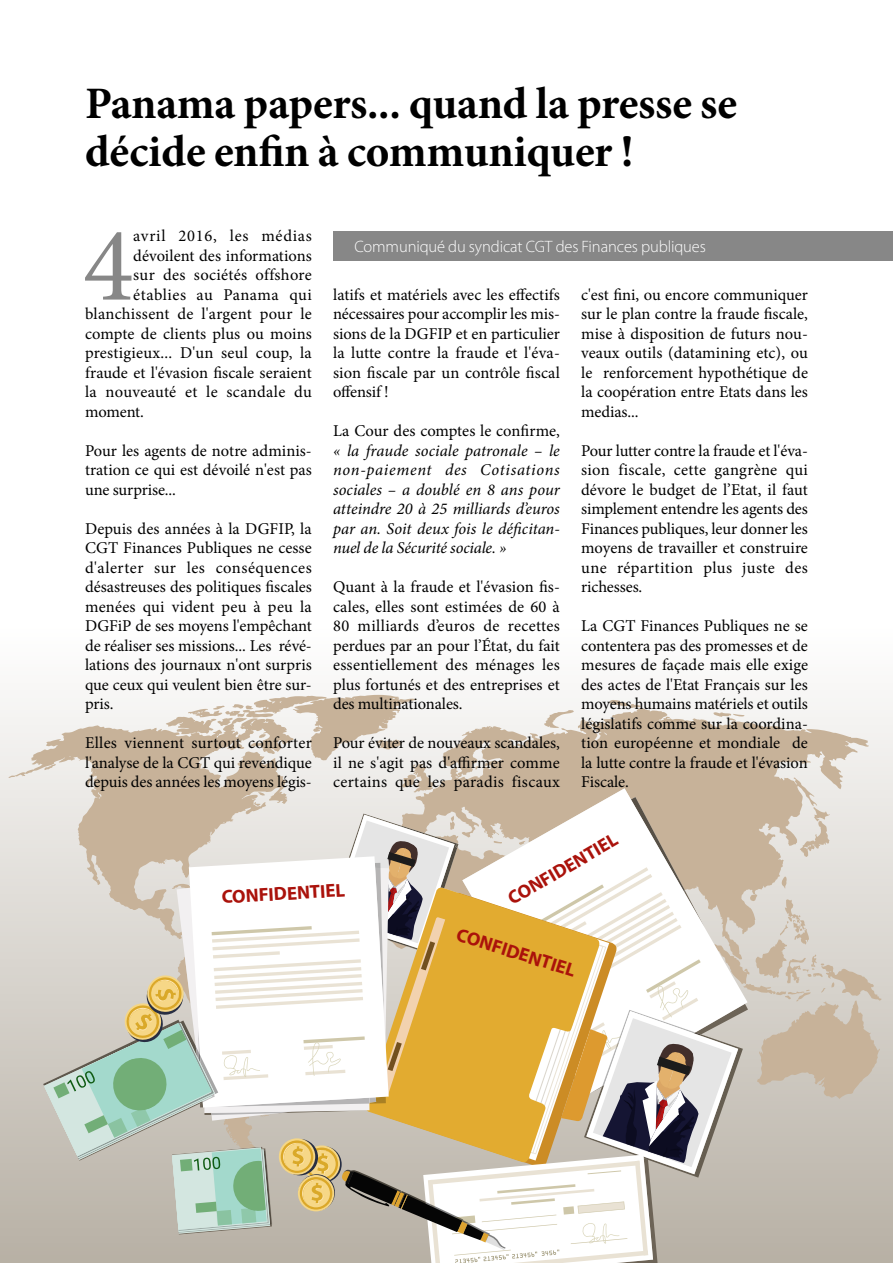
<style>
.page{position:relative;width:893px;height:1263px;background:#fff}
.page>*{position:absolute;margin:0;border:0;box-sizing:border-box;transform-origin:0 0}
.LETTRINE{font:106.5px "Minion Pro";color:#878787}
.TITRE{font:700 45px/48px "Minion Pro";letter-spacing:-.005em;color:#000}
.t1{font:700 18.75px "Myriad Pro";color:#aa120b}
.LETTRINE-2{font:16.5px/19.5px "Minion Pro";letter-spacing:.005em;color:#000;text-align:justify}
.t2{font:italic 16.5px/19.5px "Minion Pro";letter-spacing:-.01em;color:#000;text-align:justify}
.t3{font:300 16.5px "Myriad Pro";letter-spacing:-.005em;color:#fff}
.LETTRINE-3{font:16.5px "Minion Pro";letter-spacing:.045em;color:#000}
.LETTRINE-4{font:16.5px "Minion Pro";letter-spacing:.03em;color:#000}
.s1{font-style:normal}
</style>
<div class="page">
<div style="left:0;top:628px;width:893px;height:635px;background:linear-gradient(to bottom,#fefefe,#b7b0a5)"></div>
<svg style="left:188px;top:695px;width:681px;height:264px;fill:#f0eeec"></svg>
<svg style="left:9px;top:717px;width:821px;height:286px"></svg>
<svg style="left:748px;top:965px;width:134px;height:183px"></svg>
<div style="left:462px;top:788px;width:285px;height:9px;background:#c7b299"></div>
<svg style="left:43px;top:797px;width:705px;height:466px"></svg>
<div style="left:333px;top:231px;width:560px;height:29px;background:#878787"></div>
<p class="TITRE" style="left:85px;top:79px;width:654px">Panama papers... quand la presse se décide enfin à communiquer !</p>
<p class="LETTRINE" style="left:83px;top:194px;width:53px">4</p>
<p class="LETTRINE-3" style="left:133px;top:225px;width:180px">avril 2016, les médias</p>
<p class="LETTRINE-2" style="left:133px;top:246px;width:180px">dévoilent des informations</p>
<p class="LETTRINE-2" style="left:133px;top:265px;width:180px">sur des sociétés offshore</p>
<p class="LETTRINE-4" style="left:133px;top:283px;width:180px">établies au Panama qui</p>
<p class="LETTRINE-2" style="left:85px;top:304px;width:228px">blanchissent de l'argent pour le</p>
<p class="LETTRINE-2" style="left:85px;top:324px;width:228px">compte de clients plus ou moins</p>
<p class="LETTRINE-2" style="left:85px;top:343px;width:228px">prestigieux... D'un seul coup, la</p>
<p class="LETTRINE-2" style="left:85px;top:363px;width:228px">fraude et l'évasion fiscale seraient</p>
<p class="LETTRINE-2" style="left:85px;top:382px;width:228px">la nouveauté et le scandale du</p>
<p class="LETTRINE-2" style="left:85px;top:402px;width:60px">moment.</p>
<p class="LETTRINE-2" style="left:85px;top:441px;width:228px">Pour les agents de notre adminis&shy;tration ce qui est dévoilé n'est pas une surprise...</p>
<p class="LETTRINE-2" style="left:85px;top:519px;width:228px">Depuis des années à la DGFIP, la CGT Finances Publiques ne cesse d'alerter sur les conséquences désastreuses des politiques fiscales menées qui vident peu à peu la DGFiP de ses moyens l'empêchant de réaliser ses missions... Les révé&shy;lations des journaux n'ont surpris que ceux qui veulent bien être sur&shy;pris.</p>
<p class="LETTRINE-2" style="left:85px;top:733px;width:228px">Elles viennent surtout conforter l'analyse de la CGT qui revendique depuis des années les moyens légis-</p>
<p class="t3" style="left:354px;top:236px;width:353px">Communiqué du syndicat CGT des Finances publiques</p>
<p class="LETTRINE-2" style="left:333px;top:285px;width:228px">latifs et matériels avec les effectifs nécessaires pour accomplir les mis&shy;sions de la DGFIP et en particulier la lutte contre la fraude et l'éva&shy;sion fiscale par un contrôle fiscal offensif !</p>
<p class="t2" style="left:333px;top:421px;width:228px"><span class="s1">La Cour des comptes le confirme, </span>« la fraude sociale patronale – le non-paiement des Cotisations sociales – a doublé en 8 ans pour atteindre 20 à 25 milliards d’euros par an. Soit deux fois le déficitan&shy;nuel de la Sécurité sociale. »</p>
<p class="LETTRINE-2" style="left:333px;top:577px;width:228px">Quant à la fraude et l'évasion fis&shy;cales, elles sont estimées de 60 à 80 milliards d’euros de recettes perdues par an pour l’État, du fait essentiellement des ménages les plus fortunés et des entreprises et des multinationales.</p>
<p class="LETTRINE-2" style="left:333px;top:733px;width:228px">Pour éviter de nouveaux scandales, il ne s'agit pas d'affirmer comme certains que les paradis fiscaux</p>
<p class="LETTRINE-2" style="left:581px;top:285px;width:228px">c'est fini, ou encore communiquer sur le plan contre la fraude fiscale, mise à disposition de futurs nou&shy;veaux outils (datamining etc), ou le renforcement hypothétique de la coopération entre Etats dans les medias...</p>
<p class="LETTRINE-2" style="left:581px;top:441px;width:228px">Pour lutter contre la fraude et l'éva&shy;sion fiscale, cette gangrène qui dévore le budget de l’Etat, il faut simplement entendre les agents des Finances publiques, leur donner les moyens de travailler et construire une répartition plus juste des richesses.</p>
<p class="LETTRINE-2" style="left:581px;top:616px;width:228px">La CGT Finances Publiques ne se contentera pas des promesses et de mesures de façade mais elle exige des actes de l'Etat Français sur les moyens humains matériels et outils législatifs comme sur la coordina&shy;tion européenne et mondiale de la lutte contre la fraude et l'évasion Fiscale.</p>
<p class="t1" style="left:221px;top:884px;width:125px;rotate:-3deg">CONFIDENTIEL</p>
<p class="t1" style="left:503px;top:889px;width:125px;rotate:-30deg">CONFIDENTIEL</p>
<p class="t1" style="left:460px;top:922px;width:125px;rotate:17deg">CONFIDENTIEL</p>
</div>
